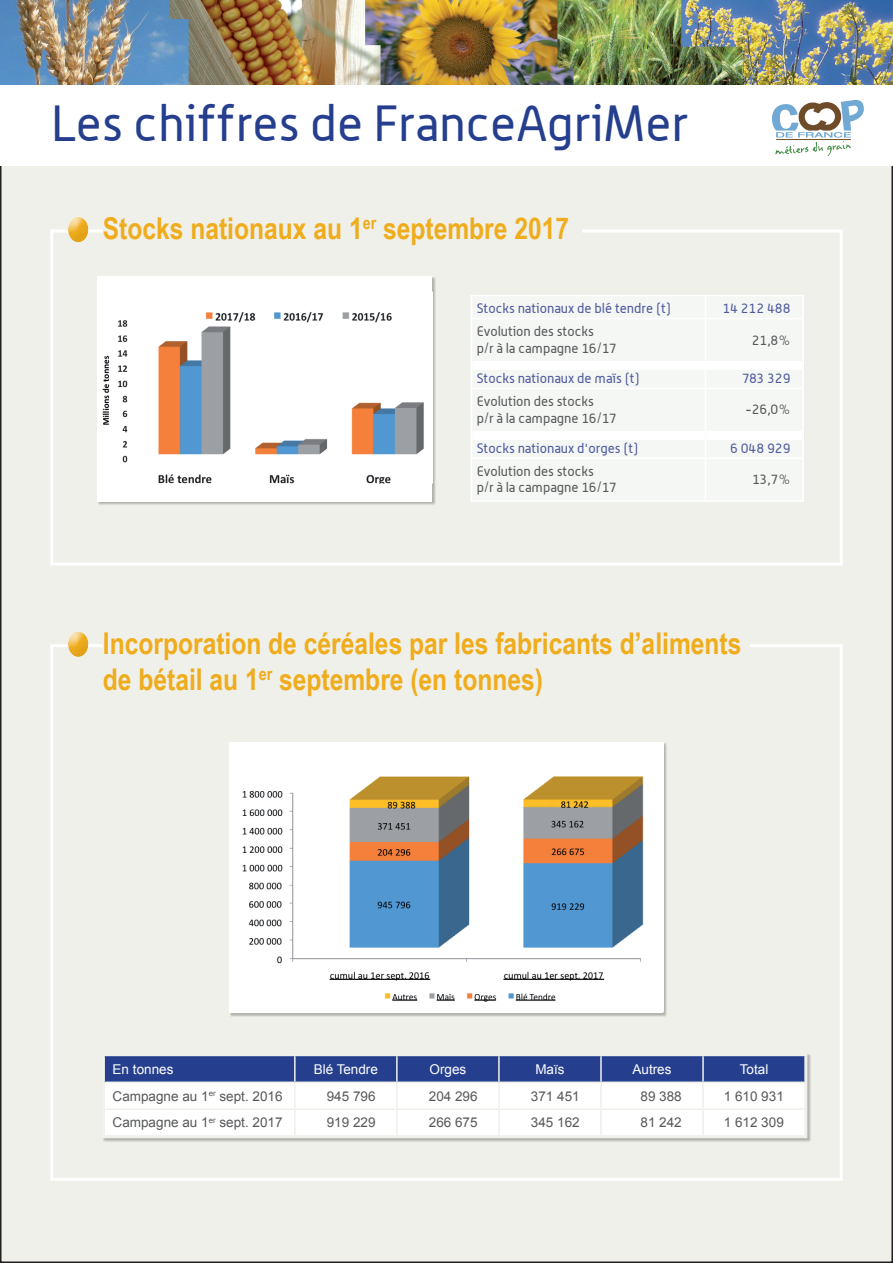
<style>
.page{position:relative;width:893px;height:1263px;background:#fff}
.page>*{position:absolute;margin:0;border:0;box-sizing:border-box;transform-origin:0 0}
.t1{font:49.5px "Alwyn";color:#253f8e}
.t2{font:700 30px/36px "Arial Narrow";color:#efac1c}
.t3{font:13.5px/16.2px "Alwyn";color:#57585a}
.t4{font:13.5px "Arial";color:#57585a}
.t5{font:13.5px "Alwyn";color:#4d5a9e}
.t6{font:13.5px "Arial";color:#fff}
</style>
<div class="page">
<div style="left:1px;top:1px;width:891px;height:1261px;background:#eff0ea"></div>
<div style="left:50px;top:229px;width:793px;height:337px;border:3px solid #fff"></div>
<div style="left:98px;top:276px;width:338px;height:229px;background:#231f20;opacity:.3"></div>
<div style="left:98px;top:276px;width:334px;height:226px;background:#fff"></div>
<img style="left:102px;top:311px;width:322px;height:173px">
<div style="left:471px;top:295px;width:333px;height:207px;background:#f5f7f4"></div>
<hr style="left:471px;top:295px;width:234px;height:1px;background:#fff">
<svg style="left:471px;top:297px;width:1px;height:20px"></svg>
<hr style="left:705px;top:295px;width:99px;height:1px;background:#fff">
<svg style="left:705px;top:297px;width:1px;height:20px"></svg>
<hr style="left:802px;top:296px;width:2px;height:22px;background:#fff">
<hr style="left:471px;top:318px;width:234px;height:1px;background:#fff">
<hr style="left:471px;top:319px;width:1px;height:46px;background:#fff">
<hr style="left:705px;top:318px;width:99px;height:1px;background:#fff">
<hr style="left:705px;top:319px;width:1px;height:42px;background:#fff">
<hr style="left:802px;top:319px;width:2px;height:46px;background:#fff">
<svg style="left:471px;top:366px;width:1px;height:21px"></svg>
<svg style="left:705px;top:370px;width:1px;height:17px"></svg>
<hr style="left:802px;top:365px;width:2px;height:23px;background:#fff">
<hr style="left:471px;top:388px;width:234px;height:1px;background:#fff">
<hr style="left:471px;top:389px;width:1px;height:46px;background:#fff">
<hr style="left:705px;top:388px;width:99px;height:1px;background:#fff">
<hr style="left:705px;top:389px;width:1px;height:42px;background:#fff">
<hr style="left:802px;top:389px;width:2px;height:46px;background:#fff">
<svg style="left:471px;top:436px;width:1px;height:21px"></svg>
<svg style="left:705px;top:440px;width:1px;height:17px"></svg>
<hr style="left:802px;top:435px;width:2px;height:22px;background:#fff">
<hr style="left:471px;top:457px;width:234px;height:2px;background:#fff">
<hr style="left:471px;top:459px;width:1px;height:41px;background:#fff">
<hr style="left:705px;top:457px;width:99px;height:2px;background:#fff">
<hr style="left:705px;top:459px;width:1px;height:41px;background:#fff">
<hr style="left:802px;top:459px;width:2px;height:41px;background:#fff">
<div style="left:472px;top:361px;width:233px;height:9px;background:#fff"></div>
<div style="left:705px;top:361px;width:97px;height:9px;background:#fff"></div>
<div style="left:472px;top:431px;width:233px;height:9px;background:#fff"></div>
<div style="left:705px;top:431px;width:97px;height:9px;background:#fff"></div>
<hr style="left:471px;top:500px;width:234px;height:2px;background:#fff">
<hr style="left:705px;top:500px;width:99px;height:2px;background:#fff">
<div style="left:103px;top:218px;width:478px;height:24px;background:#eff0ea"></div>
<div style="left:65px;top:216px;width:24px;height:20px;background:#fff;opacity:.75"></div>
<div style="left:65px;top:218px;width:24px;height:26px;background:#eff0ea;opacity:.75"></div>
<img style="left:0;top:0;width:893px;height:85px">
<div style="left:0;top:85px;width:893px;height:81px;background:#fff"></div>
<svg style="left:772px;top:99px;width:92px;height:57px"></svg>
<hr style="left:776px;top:139px;width:75px;height:1px;background:#764f23">
<div style="left:230px;top:742px;width:438px;height:275px;background:#231f20;opacity:.3"></div>
<img style="left:229px;top:742px;width:434px;height:270px">
<div style="left:65px;top:630px;width:24px;height:20px;background:#fff;opacity:.75"></div>
<div style="left:65px;top:633px;width:24px;height:26px;background:#eff0ea;opacity:.75"></div>
<div style="left:102px;top:1053px;width:709px;height:89px;background:#bfbfba"></div>
<div style="left:103px;top:1054px;width:704px;height:83px;background:#fff"></div>
<div style="left:105px;top:1056px;width:699px;height:25px;background:#253f8e"></div>
<hr style="left:294px;top:1056px;width:2px;height:25px;background:#eff0ea">
<hr style="left:396px;top:1056px;width:2px;height:25px;background:#eff0ea">
<hr style="left:498px;top:1056px;width:2px;height:25px;background:#eff0ea">
<hr style="left:600px;top:1056px;width:2px;height:25px;background:#eff0ea">
<hr style="left:702px;top:1056px;width:2px;height:25px;background:#eff0ea">
<hr style="left:103px;top:1081px;width:192px;height:2px;background:#eff0ea">
<hr style="left:295px;top:1081px;width:102px;height:2px;background:#eff0ea">
<hr style="left:294px;top:1083px;width:2px;height:25px;background:#eff0ea">
<hr style="left:397px;top:1081px;width:102px;height:2px;background:#eff0ea">
<hr style="left:396px;top:1083px;width:2px;height:25px;background:#eff0ea">
<hr style="left:499px;top:1081px;width:102px;height:2px;background:#eff0ea">
<hr style="left:498px;top:1083px;width:2px;height:25px;background:#eff0ea">
<hr style="left:601px;top:1081px;width:102px;height:2px;background:#eff0ea">
<hr style="left:600px;top:1083px;width:2px;height:25px;background:#eff0ea">
<hr style="left:703px;top:1081px;width:103px;height:2px;background:#eff0ea">
<hr style="left:702px;top:1083px;width:2px;height:25px;background:#eff0ea">
<hr style="left:103px;top:1108px;width:192px;height:2px;background:#eff0ea">
<hr style="left:295px;top:1108px;width:102px;height:2px;background:#eff0ea">
<hr style="left:294px;top:1110px;width:2px;height:25px;background:#eff0ea">
<hr style="left:397px;top:1108px;width:102px;height:2px;background:#eff0ea">
<hr style="left:396px;top:1110px;width:2px;height:25px;background:#eff0ea">
<hr style="left:499px;top:1108px;width:102px;height:2px;background:#eff0ea">
<hr style="left:498px;top:1110px;width:2px;height:25px;background:#eff0ea">
<hr style="left:601px;top:1108px;width:102px;height:2px;background:#eff0ea">
<hr style="left:600px;top:1110px;width:2px;height:25px;background:#eff0ea">
<hr style="left:703px;top:1108px;width:103px;height:2px;background:#eff0ea">
<hr style="left:702px;top:1110px;width:2px;height:25px;background:#eff0ea">
<div style="left:102px;top:1053px;width:705px;height:85px;border:2px solid #eff0ea"></div>
<h1 class="t1" style="left:51px;top:94px;width:639px">Les chiffres de FranceAgriMer</h1>
<h2 class="t2" style="left:103px;top:209px;width:468px">Stocks nationaux au 1<sup>er</sup> septembre 2017</h2>
<p class="t5" style="left:477px;top:301px;width:196px">Stocks nationaux de blé tendre (t)</p>
<p class="t5" style="left:723px;top:301px;width:69px">14 212 488</p>
<p class="t3" style="left:477px;top:323px;width:141px">Evolution des stocks<br>p/r à la campagne 16/17</p>
<p class="t3" style="left:752px;top:331px;width:40px">21,8%</p>
<p class="t5" style="left:477px;top:370px;width:164px">Stocks nationaux de maïs (t)</p>
<p class="t5" style="left:742px;top:370px;width:50px">783 329</p>
<p class="t3" style="left:477px;top:393px;width:141px">Evolution des stocks<br>p/r à la campagne 16/17</p>
<p class="t3" style="left:745px;top:401px;width:46px">-26,0%</p>
<p class="t5" style="left:477px;top:440px;width:163px">Stocks nationaux d'orges (t)</p>
<p class="t5" style="left:730px;top:440px;width:62px">6 048 929</p>
<p class="t3" style="left:477px;top:463px;width:141px">Evolution des stocks<br>p/r à la campagne 16/17</p>
<p class="t3" style="left:752px;top:471px;width:40px">13,7%</p>
<h2 class="t2" style="left:103px;top:624px;width:640px">Incorporation de céréales par les fabricants d’aliments de bétail au 1<sup>er</sup> septembre (en tonnes)</h2>
<p class="t6" style="left:113px;top:1060px;width:62px">En tonnes</p>
<p class="t6" style="left:314px;top:1060px;width:66px">Blé Tendre</p>
<p class="t6" style="left:429px;top:1060px;width:38px">Orges</p>
<p class="t6" style="left:535px;top:1060px;width:31px">Maïs</p>
<p class="t6" style="left:632px;top:1060px;width:41px">Autres</p>
<p class="t6" style="left:740px;top:1060px;width:30px">Total</p>
<p class="t4" style="left:113px;top:1087px;width:171px">Campagne au 1<sup>er</sup> sept. 2016</p>
<p class="t4" style="left:327px;top:1087px;width:50px">945 796</p>
<p class="t4" style="left:429px;top:1087px;width:50px">204 296</p>
<p class="t4" style="left:531px;top:1087px;width:50px">371 451</p>
<p class="t4" style="left:640px;top:1087px;width:43px">89 388</p>
<p class="t4" style="left:724px;top:1087px;width:62px">1 610 931</p>
<p class="t4" style="left:113px;top:1114px;width:171px">Campagne au 1<sup>er</sup> sept. 2017</p>
<p class="t4" style="left:327px;top:1114px;width:50px">919 229</p>
<p class="t4" style="left:429px;top:1114px;width:50px">266 675</p>
<p class="t4" style="left:531px;top:1114px;width:50px">345 162</p>
<p class="t4" style="left:640px;top:1114px;width:43px">81 242</p>
<p class="t4" style="left:724px;top:1114px;width:62px">1 612 309</p>
</div>
